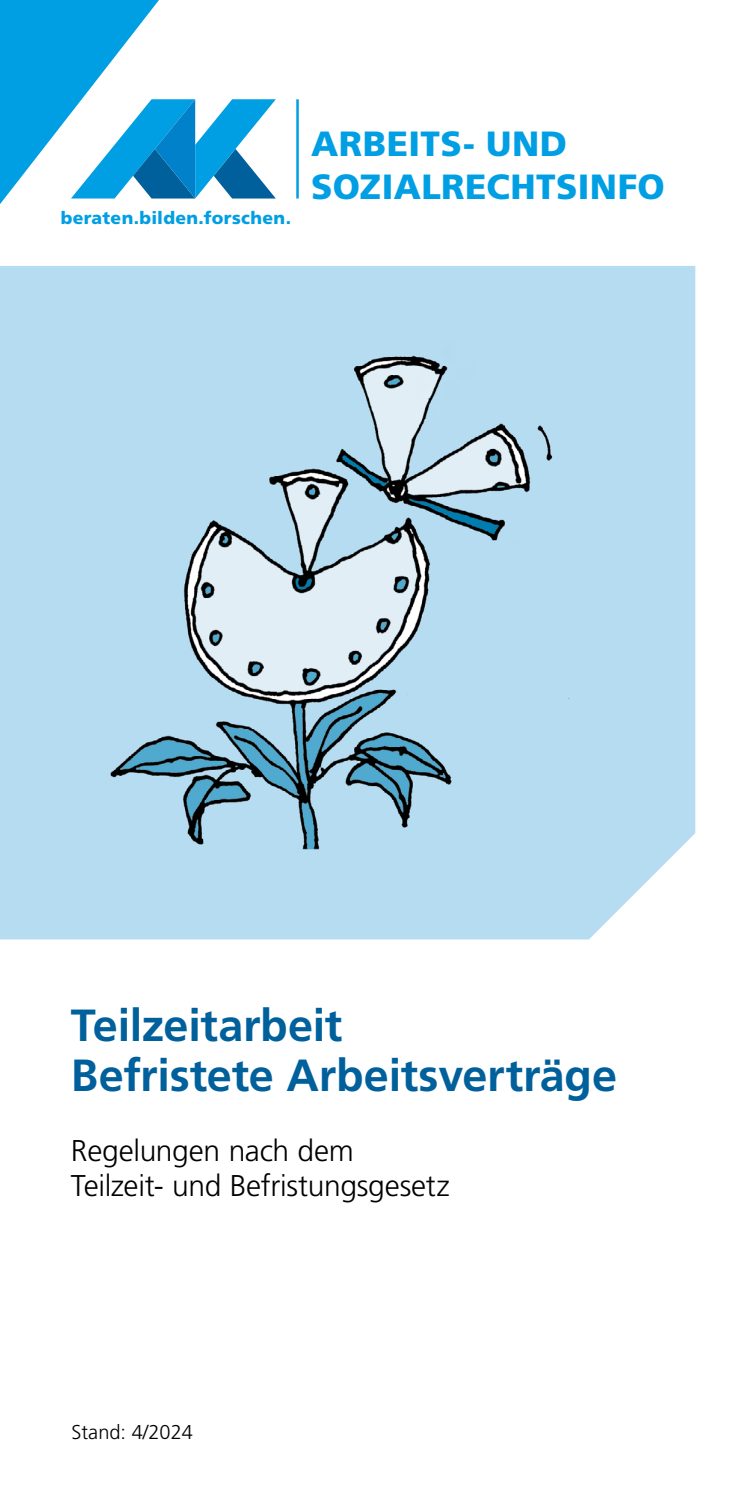
<style>
.page{position:relative;width:745px;height:1489px;background:#fff}
.page>*{position:absolute;margin:0;border:0;box-sizing:border-box;transform-origin:0 0}
.t1{font:700 45px/50px "Frutiger LT Pro";letter-spacing:-.005em;color:#00609c}
.AK_Head_Publikation_2-zeilig{font:900 35px "Frutiger LT Pro";letter-spacing:.01em;color:#009fe3}
.t2{font:300 30px/35px "Frutiger LT Pro";letter-spacing:-.01em;color:#000}
._01_AK_Titel_Rechtsinfo{font:300 20px "Frutiger LT Pro";color:#000}
.t3{font:900 17.5px "Frutiger LT Pro";letter-spacing:.02em;color:#009fe3}
</style>
<div class="page">
<hr style="left:296px;top:99px;width:2px;height:99px;background:#009fe3">
<img style="left:0;top:266px;width:694px;height:673px">
<svg style="left:0;top:0;width:275px;height:204px"></svg>
<p class="t3" style="left:61px;top:208px;width:232px">beraten.bilden.forschen.</p>
<p class="AK_Head_Publikation_2-zeilig" style="left:311px;top:123px;width:257px">ARBEITS- UND</p>
<p class="AK_Head_Publikation_2-zeilig" style="left:311px;top:165px;width:355px">SOZIALRECHTSINFO</p>
<p class="t1" style="left:71px;top:999px;width:547px">Teilzeitarbeit<br>Befristete Arbeitsverträge</p>
<p class="t2" style="left:71px;top:1132px;width:380px">Regelungen nach dem<br>Teilzeit- und Befristungsgesetz</p>
<p class="_01_AK_Titel_Rechtsinfo" style="left:72px;top:1420px;width:123px">Stand: 4/2024</p>
</div>
